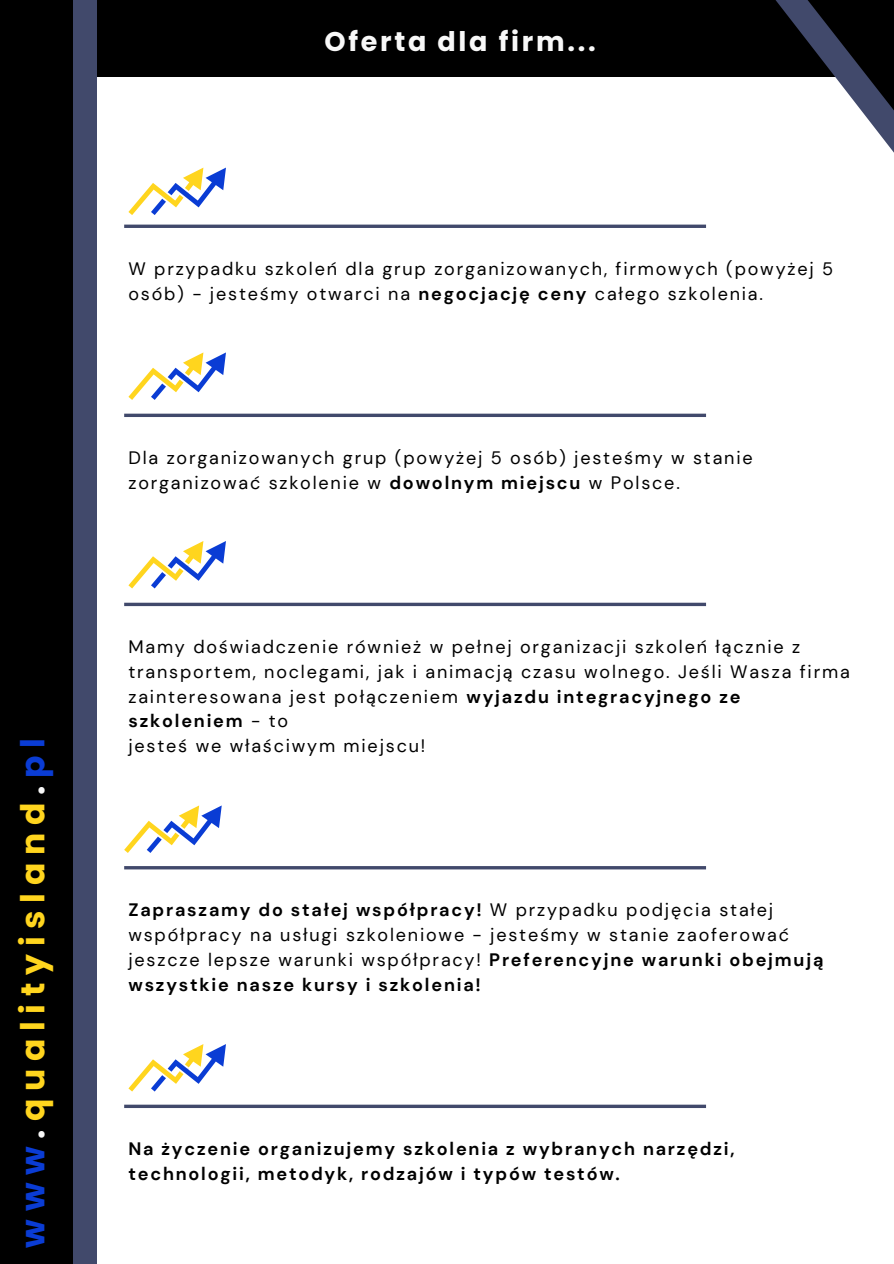
<style>
.page{position:relative;width:894px;height:1264px;background:#fff}
.page>*{position:absolute;margin:0;border:0;box-sizing:border-box;transform-origin:0 0}
.t1{font:700 33px "Poppins";letter-spacing:.235em;color:#ffd51e}
.t2{font:700 27px "Poppins";letter-spacing:.1em;color:#f8f8f8}
.t3{font:18px/24.8px "DM Sans";letter-spacing:.1em;color:#000}
.t4{font:700 18px/24.8px "DM Sans";letter-spacing:.1em;color:#000}
.s1{color:#0a3cd4}
.s2{color:#f8f8f8}
.s3{font-weight:700}
</style>
<div class="page">
<div style="left:0;top:0;width:893px;height:76px;background:#000"></div>
<div style="left:0;top:0;width:97px;height:1263px;background:#41496b"></div>
<div style="left:0;top:0;width:72px;height:1263px;background:#000"></div>
<svg style="left:753px;top:0;width:140px;height:152px"></svg>
<svg style="left:124px;top:224px;width:581px;height:4px;background:#5e6581"></svg>
<svg style="left:124px;top:413px;width:581px;height:4px;background:#606683"></svg>
<svg style="left:124px;top:602px;width:581px;height:4px;background:#636985"></svg>
<hr style="left:124px;top:866px;width:581px;height:3px;background:#41496b">
<hr style="left:124px;top:1104px;width:581px;height:3px;background:#41496b">
<svg style="left:128px;top:168px;width:98px;height:47px"></svg>
<svg style="left:128px;top:352px;width:98px;height:48px"></svg>
<svg style="left:128px;top:541px;width:98px;height:47px"></svg>
<svg style="left:124px;top:805px;width:98px;height:47px"></svg>
<svg style="left:128px;top:1044px;width:98px;height:47px"></svg>
<h1 class="t2" style="left:324px;top:22px;width:273px">Oferta dla firm...</h1>
<p class="t1" style="left:10px;top:1247px;width:511px;rotate:-90deg"><span class="s1">www</span><span class="s2">.</span>qualityisland<span class="s2">.</span><span class="s1">pl</span></p>
<p class="t3" style="left:128px;top:256px;width:706px">W przypadku szkoleń dla grup zorganizowanych, firmowych (powyżej 5 osób) - jesteśmy otwarci na <span class="s3">negocjację ceny</span> całego szkolenia.</p>
<h2 class="t3" style="left:128px;top:445px;width:625px">Dla zorganizowanych grup (powyżej 5 osób) jesteśmy w stanie zorganizować szkolenie w <span class="s3">dowolnym miejscu</span> w Polsce.</h2>
<p class="t3" style="left:128px;top:634px;width:722px">Mamy doświadczenie również w pełnej organizacji szkoleń łącznie z transportem, noclegami, jak i animacją czasu wolnego. Jeśli Wasza firma zainteresowana jest połączeniem <span class="s3">wyjazdu integracyjnego ze szkoleniem</span> - to</p>
<p class="t3" style="left:128px;top:733px;width:298px">jesteś we właściwym miejscu!</p>
<p class="t3" style="left:128px;top:897px;width:696px"><span class="s3">Zapraszamy do stałej współpracy!</span> W przypadku podjęcia stałej współpracy na usługi szkoleniowe - jesteśmy w stanie zaoferować jeszcze lepsze warunki współpracy! <span class="s3">Preferencyjne warunki obejmują wszystkie nasze kursy i szkolenia!</span></p>
<p class="t4" style="left:128px;top:1136px;width:607px">Na życzenie organizujemy szkolenia z wybranych narzędzi, technologii, metodyk, rodzajów i typów testów.</p>
</div>
